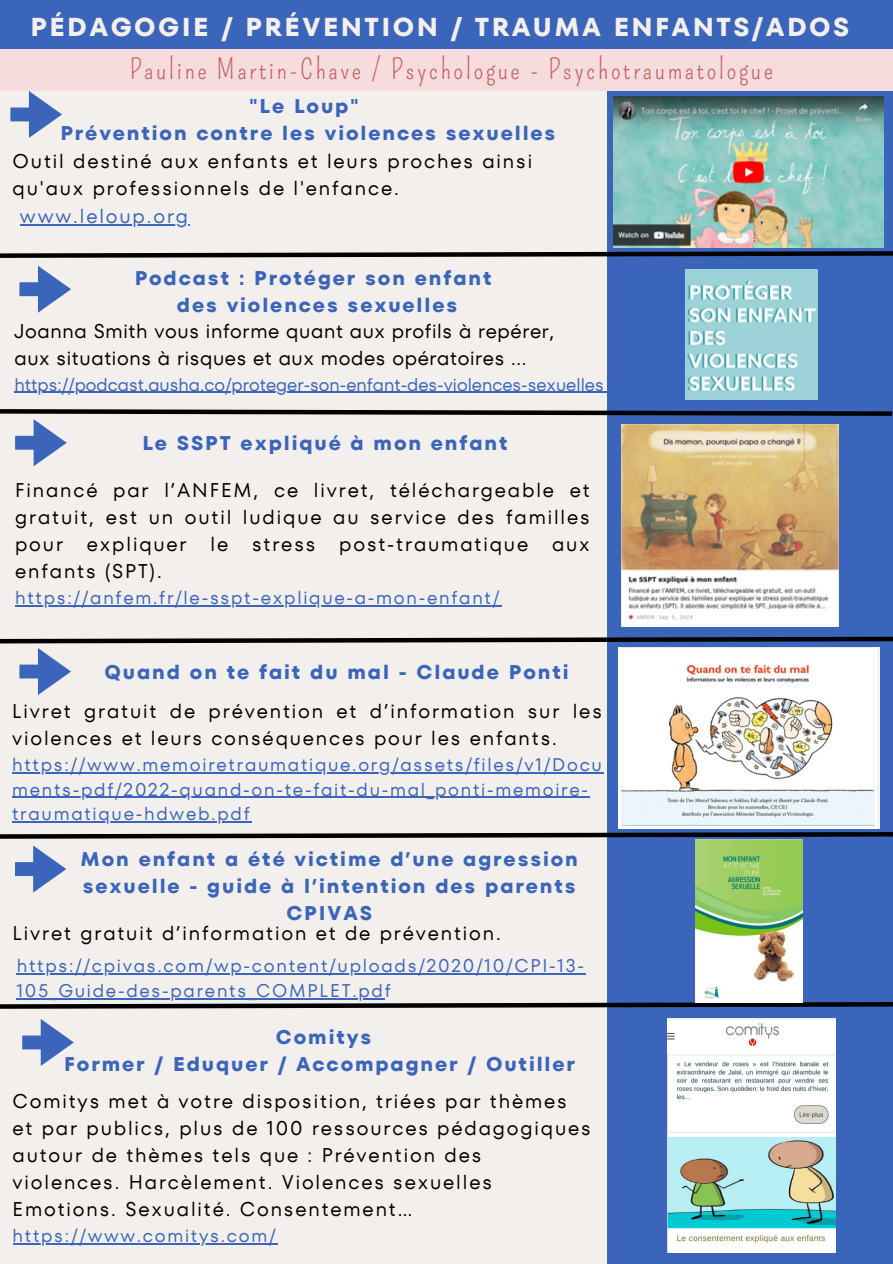
<style>
.page{position:relative;width:893px;height:1264px;background:#fff}
.page>*{position:absolute;margin:0;border:0;box-sizing:border-box;transform-origin:0 0}
.t1{font:27.6px "Pompiere";letter-spacing:.095em;color:#c85f5f}
.t2{font:700 25.8px "TT Fors";letter-spacing:.095em;color:#f3efec}
.t3{font:19.8px/27px "TT Fors";letter-spacing:.095em;color:#000}
.t4{font:700 19.8px/27px "TT Fors";letter-spacing:.095em;color:#3a65bb;text-align:center}
.t5{font:19.8px/27px "TT Fors";letter-spacing:.035em;color:#000}
.t6{font:19.8px "TT Fors";letter-spacing:.095em;color:#3a65bb}
.t7{font:18.3px/24.8px "TT Fors";letter-spacing:.095em;color:#3a65bb}
.t8{font:18px "TT Fors";color:#3a65bb}
</style>
<div class="page">
<div style="left:579px;top:45px;width:313px;height:1218px;background:#3a65bb"></div>
<div style="left:0;top:86px;width:606px;height:1177px;background:#f3efec"></div>
<div style="left:0;top:0;width:892px;height:54px;background:#3a65bb"></div>
<div style="left:0;top:50px;width:892px;height:41px;background:#f6dcdc"></div>
<svg style="left:10px;top:91px;width:52px;height:47px"></svg>
<img style="left:613px;top:96px;width:270px;height:152px">
<img style="left:621px;top:466px;width:217px;height:160px">
<svg style="left:0;top:407px;width:892px;height:59px"></svg>
<hr style="left:12px;top:772px;width:591px;height:1px;background:#3a65bb">
<hr style="left:12px;top:796px;width:578px;height:2px;background:#3a65bb">
<hr style="left:12px;top:821px;width:239px;height:1px;background:#3a65bb">
<svg style="left:0;top:634px;width:892px;height:61px"></svg>
<svg style="left:0;top:829px;width:892px;height:63px"></svg>
<svg style="left:0;top:999px;width:892px;height:12px"></svg>
<hr style="left:13px;top:1242px;width:264px;height:1px;background:#3a65bb">
<svg style="left:22px;top:1019px;width:52px;height:46px"></svg>
<img style="left:695px;top:839px;width:107px;height:163px">
<img style="left:667px;top:1018px;width:168px;height:234px">
<img style="left:618px;top:647px;width:261px;height:181px">
<svg style="left:0;top:249px;width:892px;height:11px"></svg>
<img style="left:685px;top:269px;width:132px;height:131px">
<hr style="left:20px;top:224px;width:170px;height:1px;background:#3a65bb">
<hr style="left:15px;top:605px;width:486px;height:1px;background:#3a65bb">
<hr style="left:17px;top:973px;width:569px;height:1px;background:#3a65bb">
<hr style="left:17px;top:998px;width:368px;height:1px;background:#3a65bb">
<svg style="left:19px;top:266px;width:52px;height:47px"></svg>
<hr style="left:14px;top:392px;width:589px;height:1px;background:#3a65bb">
<h2 class="t2" style="left:30px;top:9px;width:820px">PÉDAGOGIE / PRÉVENTION / TRAUMA ENFANTS/ADOS</h2>
<h1 class="t1" style="left:130px;top:54px;width:644px">Pauline Martin-Chave / Psychologue - Psychotraumatologue</h1>
<p class="t4" style="left:60px;top:92px;width:496px">"Le Loup"<br>Prévention contre les violences sexuelles</p>
<p class="t3" style="left:13px;top:147px;width:521px">Outil destiné aux enfants et leurs proches ainsi qu'aux professionnels de l'enfance.</p>
<p class="t6" style="left:20px;top:202px;width:169px">www.leloup.org</p>
<p class="t4" style="left:135px;top:265px;width:358px">Podcast : Protéger son enfant des violences sexuelles</p>
<p class="t5" style="left:14px;top:317px;width:541px">Joanna Smith vous informe quant aux profils à repérer, aux situations à risques et aux modes opératoires ...</p>
<p class="t8" style="left:14px;top:372px;width:590px">https://podcast.ausha.co/proteger-son-enfant-des-violences-sexuelles</p>
<p class="t4" style="left:142px;top:429px;width:367px">Le SSPT expliqué à mon enfant</p>
<p class="t3" style="left:15px;top:476px;width:576px;text-align:justify">Financé par l’ANFEM, ce livret, téléchargeable et gratuit, est un outil ludique au service des familles pour expliquer le stress post-traumatique aux enfants (SPT).</p>
<p class="t7" style="left:15px;top:585px;width:485px">https://anfem.fr/le-sspt-explique-a-mon-enfant/</p>
<p class="t4" style="left:105px;top:658px;width:465px">Quand on te fait du mal - Claude Ponti</p>
<p class="t3" style="left:12px;top:697px;width:591px">Livret gratuit de prévention et d’information sur les violences et leurs conséquences pour les enfants.</p>
<p class="t7" style="left:12px;top:752px;width:591px">https://www.memoiretraumatique.org/assets/files/v1/Docu ments-pdf/2022-quand-on-te-fait-du-mal_ponti-memoire&shy;traumatique-hdweb.pdf</p>
<p class="t4" style="left:80px;top:845px;width:499px">Mon enfant a été victime d’une agression sexuelle - guide à l’intention des parents<br>CPIVAS</p>
<p class="t7" style="left:17px;top:953px;width:569px">https://cpivas.com/wp-content/uploads/2020/10/CPI-13-<br>105_Guide-des-parents_COMPLET.pdf</p>
<p class="t3" style="left:13px;top:919px;width:490px">Livret gratuit d’information et de prévention.</p>
<p class="t4" style="left:64px;top:1023px;width:512px">Comitys<br>Former / Eduquer / Accompagner / Outiller</p>
<p class="t3" style="left:13px;top:1087px;width:579px">Comitys met à votre disposition, triées par thèmes et par publics, plus de 100 ressources pédagogiques autour de thèmes tels que : Prévention des violences. Harcèlement. Violences sexuelles Emotions. Sexualité. Consentement…</p>
<p class="t7" style="left:13px;top:1222px;width:265px">https://www.comitys.com/</p>
</div>
